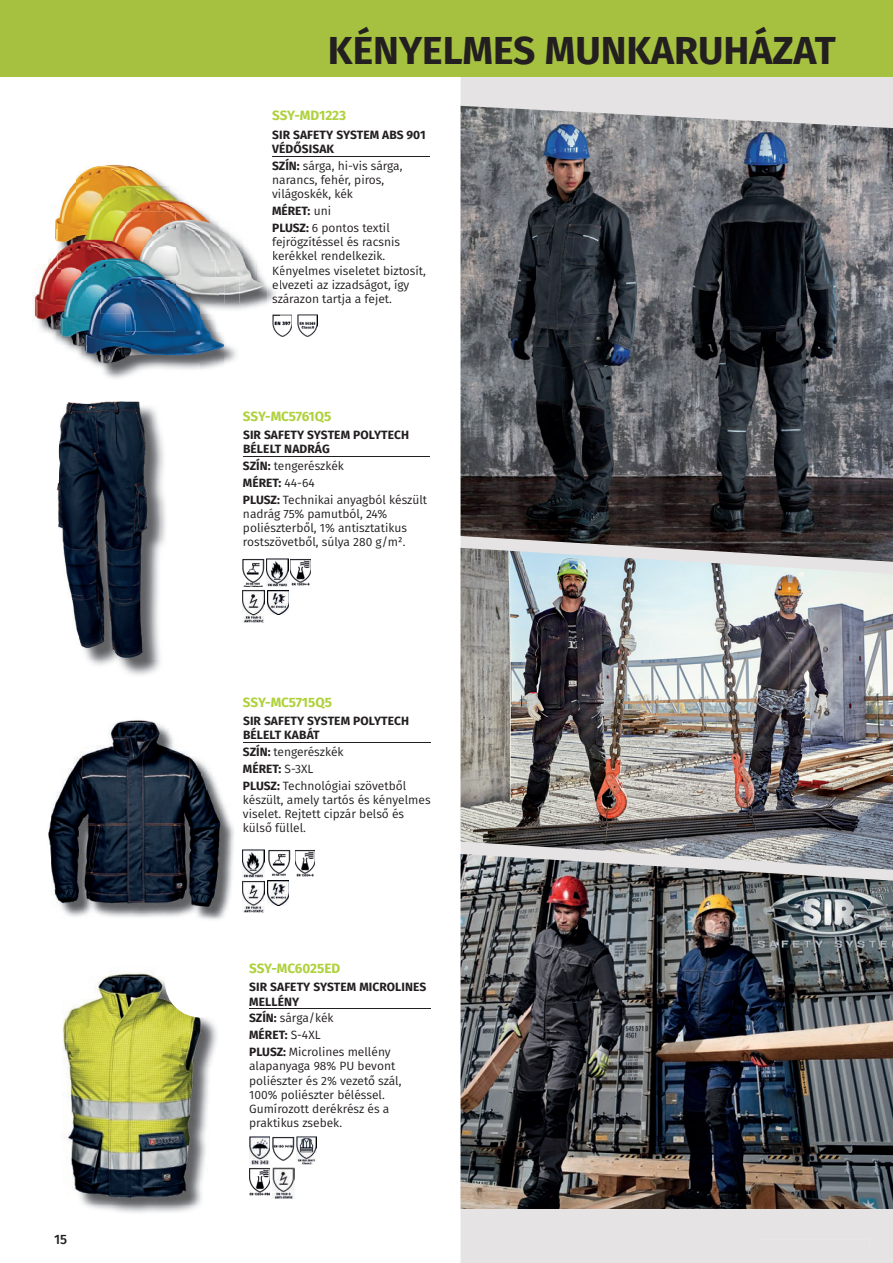
<style>
.page{position:relative;width:893px;height:1263px;background:#fff}
.page>*{position:absolute;margin:0;border:0;box-sizing:border-box;transform-origin:0 0}
.t1{font:700 39px "Fira Sans";color:#231f20}
.t2{font:700 13.5px "Fira Sans";letter-spacing:-.01em;color:#afd13c}
.t3{font:500 13.5px "Fira Sans";color:#231f20}
.t4{font:12px/14.2px "Fira Sans";color:#231f20}
.t5{font:700 12px/14.2px "Fira Sans";letter-spacing:.01em;color:#231f20}
.s1{font-weight:700}
</style>
<div class="page">
<div style="left:461px;top:76px;width:432px;height:1187px;background:#e5e3e3"></div>
<div style="left:759px;top:1240px;width:110px;height:8px;background:#e5e3e3"></div>
<hr style="left:243px;top:456px;width:186px;height:1px;background:#231f20">
<hr style="left:249px;top:1008px;width:182px;height:1px;background:#231f20">
<div style="left:0;top:0;width:893px;height:76px;background:#a6c140"></div>
<hr style="left:272px;top:156px;width:157px;height:1px;background:#231f20">
<hr style="left:243px;top:742px;width:188px;height:1px;background:#231f20">
<img style="left:461px;top:870px;width:432px;height:339px">
<img style="left:461px;top:106px;width:432px;height:442px">
<img style="left:461px;top:548px;width:432px;height:322px">
<img style="left:120px;top:720px;width:33px;height:2px">
<img style="left:48px;top:820px;width:3px;height:38px">
<img style="left:51px;top:722px;width:181px;height:196px">
<img style="left:87px;top:440px;width:79px;height:235px">
<img style="left:56px;top:401px;width:84px;height:127px">
<img style="left:60px;top:404px;width:102px;height:255px">
<img style="left:62px;top:971px;width:93px;height:167px">
<img style="left:66px;top:977px;width:151px;height:228px">
<img style="left:57px;top:181px;width:19px;height:79px">
<img style="left:76px;top:164px;width:70px;height:48px">
<img style="left:85px;top:186px;width:16px;height:26px">
<img style="left:101px;top:171px;width:70px;height:41px">
<img style="left:107px;top:202px;width:18px;height:10px">
<img style="left:267px;top:285px;width:5px;height:18px">
<svg style="left:272px;top:288px;width:4px;height:12px"></svg>
<img style="left:243px;top:261px;width:24px;height:48px">
<img style="left:195px;top:206px;width:19px;height:15px">
<img style="left:125px;top:189px;width:70px;height:32px">
<img style="left:230px;top:234px;width:26px;height:69px">
<svg style="left:240px;top:303px;width:3px;height:6px"></svg>
<img style="left:219px;top:225px;width:11px;height:22px">
<img style="left:195px;top:221px;width:24px;height:26px">
<img style="left:176px;top:221px;width:19px;height:8px">
<img style="left:32px;top:292px;width:5px;height:29px">
<img style="left:55px;top:218px;width:2px;height:24px">
<img style="left:76px;top:212px;width:100px;height:17px">
<img style="left:37px;top:242px;width:25px;height:102px">
<img style="left:176px;top:229px;width:24px;height:18px">
<img style="left:176px;top:242px;width:14px;height:5px">
<svg style="left:57px;top:229px;width:1px;height:13px"></svg>
<img style="left:134px;top:229px;width:42px;height:67px">
<img style="left:62px;top:279px;width:19px;height:78px">
<img style="left:62px;top:260px;width:14px;height:19px">
<img style="left:224px;top:278px;width:16px;height:86px">
<svg style="left:81px;top:345px;width:5px;height:15px"></svg>
<img style="left:81px;top:314px;width:5px;height:31px">
<img style="left:103px;top:331px;width:121px;height:48px">
<img style="left:86px;top:331px;width:114px;height:41px">
<svg style="left:176px;top:247px;width:54px;height:84px;background:#a6b3be"></svg>
<img style="left:86px;top:296px;width:90px;height:58px">
<img style="left:125px;top:314px;width:51px;height:17px">
<img style="left:76px;top:229px;width:58px;height:85px">
<img style="left:272px;top:314px;width:20px;height:23px">
<svg style="left:272px;top:314px;width:7px;height:5px"></svg>
<img style="left:297px;top:314px;width:20px;height:23px">
<img style="left:243px;top:849px;width:22px;height:28px">
<img style="left:269px;top:850px;width:21px;height:26px">
<img style="left:295px;top:850px;width:20px;height:27px">
<img style="left:243px;top:559px;width:22px;height:28px">
<img style="left:267px;top:559px;width:21px;height:28px">
<img style="left:291px;top:559px;width:20px;height:27px">
<img style="left:250px;top:1136px;width:20px;height:28px">
<img style="left:272px;top:1137px;width:22px;height:24px">
<img style="left:297px;top:1136px;width:20px;height:28px">
<img style="left:249px;top:1168px;width:21px;height:28px">
<img style="left:243px;top:589px;width:22px;height:33px">
<img style="left:267px;top:590px;width:22px;height:25px">
<img style="left:243px;top:880px;width:22px;height:33px">
<img style="left:267px;top:881px;width:22px;height:24px">
<img style="left:272px;top:1168px;width:23px;height:31px">
<p class="t3" style="left:54px;top:1229px;width:15px">15</p>
<p class="t1" style="left:328px;top:18px;width:509px">KÉNYELMES MUNKARUHÁZAT</p>
<p class="t2" style="left:272px;top:104px;width:76px">SSY-MD1223</p>
<p class="t5" style="left:272px;top:126px;width:155px">SIR SAFETY SYSTEM ABS 901<br>VÉDŐSISAK</p>
<p class="t4" style="left:272px;top:158px;width:132px"><span class="s1">SZÍN:</span> sárga, hi-vis sárga, narancs, fehér, piros, világoskék, kék</p>
<p class="t4" style="left:272px;top:202px;width:119px;line-height:16.8px"><span class="s1">MÉRET:</span> uni<br><span class="s1">PLUSZ:</span> 6 pontos textil</p>
<p class="t4" style="left:272px;top:234px;width:155px">fejrögzítéssel és racsnis kerékkel rendelkezik.<br>Kényelmes viseletet biztosít, elvezeti az izzadságot, így szárazon tartja a fejet.</p>
<p class="t2" style="left:243px;top:404px;width:90px">SSY-MC5761Q5</p>
<p class="t5" style="left:243px;top:427px;width:167px">SIR SAFETY SYSTEM POLYTECH<br>BÉLELT NADRÁG</p>
<p class="t4" style="left:243px;top:457px;width:186px;line-height:16.8px"><span class="s1">SZÍN:</span> tengerészkék<br><span class="s1">MÉRET:</span> 44-64<br><span class="s1">PLUSZ:</span> Technikai anyagból készült</p>
<p class="t4" style="left:243px;top:506px;width:165px">nadrág 75% pamutból, 24% poliészterből, 1% antisztatikus rostszövetből, súlya 280 g/m².</p>
<p class="t2" style="left:243px;top:690px;width:90px">SSY-MC5715Q5</p>
<p class="t5" style="left:243px;top:713px;width:167px">SIR SAFETY SYSTEM POLYTECH<br>BÉLELT KABÁT</p>
<p class="t4" style="left:243px;top:743px;width:165px;line-height:16.8px"><span class="s1">SZÍN:</span> tengerészkék<br><span class="s1">MÉRET:</span> S-3XL<br><span class="s1">PLUSZ:</span> Technológiai szövetből</p>
<p class="t4" style="left:243px;top:792px;width:189px">készült, amely tartós és kényelmes viselet. Rejtett cipzár belső és külső füllel.</p>
<p class="t2" style="left:249px;top:957px;width:93px">SSY-MC6025ED</p>
<p class="t5" style="left:249px;top:979px;width:179px">SIR SAFETY SYSTEM MICROLINES<br>MELLÉNY</p>
<p class="t4" style="left:249px;top:1009px;width:143px;line-height:16.8px"><span class="s1">SZÍN:</span> sárga/kék<br><span class="s1">MÉRET:</span> S-4XL<br><span class="s1">PLUSZ:</span> Microlines mellény</p>
<p class="t4" style="left:249px;top:1059px;width:154px">alapanyaga 98% PU bevont poliészter és 2% vezető szál,<br>100% poliészter béléssel.<br>Gumírozott derékrész és a praktikus zsebek.</p>
</div>
